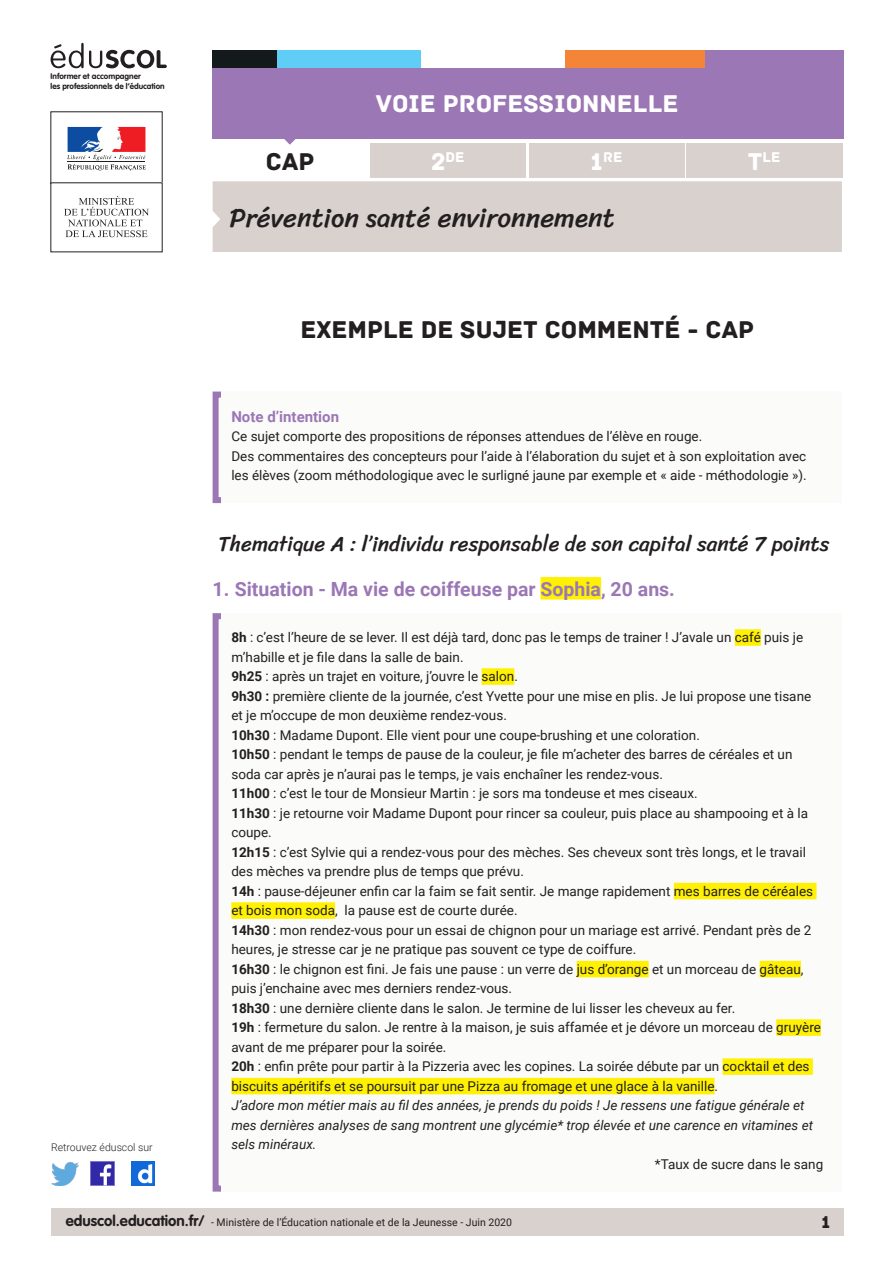
<style>
.page{position:relative;width:893px;height:1263px;background:#fff}
.page>*{position:absolute;margin:0;border:0;box-sizing:border-box;transform-origin:0 0}
.t1{font:27px "Sriracha";color:#231f20}
._01_titre_doc{font:25.5px "Archive";color:#231f20}
.t2{font:25.5px "Archive";color:#fff}
._02_titre_1{font:21px "Sriracha";color:#231f20}
.t3{font:700 19.5px "Roboto";color:#9b77b5}
.t4{font:18px "Archive";color:#231f20}
._08_Titre_encadré{font:700 15px "Roboto";color:#9b77b5}
.t5{font:14.85px "Archive";color:#fff}
._08_txt_encadré{font:13.5px/19.5px "Roboto";color:#231f20}
._08_txt_encadré-2{font:italic 13.5px/19.5px "Roboto";color:#231f20}
.t6{font:10.5px "Roboto";color:#231f20}
.t7{font:300 10.5px "Roboto";color:#231f20}
.t8{font:700 8.1px/9.8px "VAG Rounded Std";color:#231f20}
.s1{font-size:25.5px}
.s2{font-weight:700}
.s3{font-family:"VAG Rounded Std";font-weight:700;font-size:15px}
</style>
<div class="page">
<div style="left:51px;top:1209px;width:792px;height:27px;background:#d8d1ce"></div>
<img style="left:91px;top:1162px;width:23px;height:23px">
<img style="left:51px;top:1163px;width:28px;height:22px">
<img style="left:132px;top:1162px;width:22px;height:23px">
<div style="left:529px;top:143px;width:155px;height:34px;background:#d8d1ce"></div>
<svg style="left:272px;top:138px;width:41px;height:7px"></svg>
<div style="left:213px;top:68px;width:630px;height:70px;background:#9b77b5"></div>
<div style="left:212px;top:181px;width:630px;height:71px;background:#d8d1ce"></div>
<div style="left:277px;top:50px;width:143px;height:18px;background:#5fcdf5"></div>
<div style="left:213px;top:50px;width:64px;height:18px;background:#141a1c"></div>
<div style="left:704px;top:50px;width:139px;height:18px;background:#9b77b5"></div>
<div style="left:565px;top:50px;width:140px;height:18px;background:#f48437"></div>
<svg style="left:67px;top:127px;width:79px;height:44px"></svg>
<hr style="left:67px;top:161px;width:78px;height:1px;background:#231f20">
<svg style="left:64px;top:196px;width:85px;height:41px"></svg>
<svg style="left:51px;top:43px;width:116px;height:25px"></svg>
<div style="left:370px;top:143px;width:155px;height:34px;background:#d8d1ce"></div>
<div style="left:686px;top:143px;width:157px;height:34px;background:#d8d1ce"></div>
<div style="left:540px;top:577px;width:61px;height:22px;background:#fff101"></div>
<div style="left:213px;top:392px;width:629px;height:111px;background:#fbfbfa"></div>
<div style="left:213px;top:613px;width:629px;height:578px;background:#fbfbfa"></div>
<div style="left:735px;top:629px;width:26px;height:17px;background:#fff101"></div>
<div style="left:482px;top:668px;width:32px;height:17px;background:#fff101"></div>
<div style="left:674px;top:883px;width:142px;height:16px;background:#fff101"></div>
<div style="left:231px;top:902px;width:104px;height:17px;background:#fff101"></div>
<div style="left:577px;top:961px;width:72px;height:16px;background:#fff101"></div>
<div style="left:760px;top:961px;width:41px;height:16px;background:#fff101"></div>
<div style="left:776px;top:1019px;width:45px;height:17px;background:#fff101"></div>
<div style="left:723px;top:1058px;width:90px;height:17px;background:#fff101"></div>
<div style="left:231px;top:1078px;width:483px;height:16px;background:#fff101"></div>
<div style="left:213px;top:613px;width:629px;height:578px;border:6px solid #9b77b5"></div>
<p class="t8" style="left:51px;top:71px;width:116px">Informer et accompagner<br>les professionnels de l’éducation</p>
<p class="t7" style="left:51px;top:1140px;width:103px">Retrouvez éduscol sur</p>
<h2 class="_01_titre_doc" style="left:266px;top:147px;width:50px">CAP</h2>
<h2 class="t2" style="left:376px;top:88px;width:304px">VOIE PROFESSIONNELLE</h2>
<p class="t5" style="left:431px;top:148px;width:35px"><span class="s1">2</span>DE</p>
<p class="t5" style="left:591px;top:148px;width:33px"><span class="s1">1</span>RE</p>
<p class="t5" style="left:748px;top:148px;width:34px"><span class="s1">T</span>LE</p>
<h1 class="t1" style="left:229px;top:202px;width:387px">Prévention santé environnement</h1>
<p class="_01_titre_doc" style="left:300px;top:315px;width:455px">EXEMPLE DE SUJET COMMENTÉ - CAP</p>
<p class="_08_Titre_encadré" style="left:231px;top:406px;width:109px">Note d’intention</p>
<p class="_08_txt_encadré" style="left:231px;top:426px;width:472px">Ce sujet comporte des propositions de réponses attendues de l’élève en rouge.</p>
<p class="_08_txt_encadré" style="left:231px;top:445px;width:577px">Des commentaires des concepteurs pour l’aide à l’élaboration du sujet et à son exploitation avec les élèves (zoom méthodologique avec le surligné jaune par exemple et « aide - méthodologie »).</p>
<p class="_02_titre_1" style="left:219px;top:532px;width:612px">Thematique A : l’individu responsable de son capital santé 7 points</p>
<p class="t3" style="left:213px;top:575px;width:464px">1. Situation - Ma vie de coiffeuse par Sophia, 20 ans.</p>
<p class="_08_txt_encadré" style="left:231px;top:627px;width:573px"><span class="s2">8h</span> : c’est l’heure de se lever. Il est déjà tard, donc pas le temps de trainer ! J’avale un café puis je m’habille et je file dans la salle de bain.</p>
<p class="_08_txt_encadré" style="left:231px;top:666px;width:288px"><span class="s2">9h25</span> : après un trajet en voiture, j’ouvre le salon.</p>
<p class="_08_txt_encadré" style="left:231px;top:685px;width:581px"><span class="s2">9h30 :</span> première cliente de la journée, c’est Yvette pour une mise en plis. Je lui propose une tisane et je m’occupe de mon deuxième rendez-vous.</p>
<p class="_08_txt_encadré" style="left:231px;top:724px;width:470px"><span class="s2">10h30</span> : Madame Dupont. Elle vient pour une coupe-brushing et une coloration.</p>
<p class="_08_txt_encadré" style="left:231px;top:744px;width:563px"><span class="s2">10h50</span> : pendant le temps de pause de la couleur, je file m’acheter des barres de céréales et un soda car après je n’aurai pas le temps, je vais enchaîner les rendez-vous.</p>
<p class="_08_txt_encadré" style="left:231px;top:783px;width:468px"><span class="s2">11h00</span> : c’est le tour de Monsieur Martin : je sors ma tondeuse et mes ciseaux.</p>
<p class="_08_txt_encadré" style="left:231px;top:802px;width:578px"><span class="s2">11h30</span> : je retourne voir Madame Dupont pour rincer sa couleur, puis place au shampooing et à la coupe.<br><span class="s2">12h15</span> : c’est Sylvie qui a rendez-vous pour des mèches. Ses cheveux sont très longs, et le travail des mèches va prendre plus de temps que prévu.</p>
<p class="_08_txt_encadré" style="left:231px;top:880px;width:583px"><span class="s2">14h</span> : pause-déjeuner enfin car la faim se fait sentir. Je mange rapidement mes barres de céréales et bois mon soda, la pause est de courte durée.</p>
<p class="_08_txt_encadré" style="left:231px;top:919px;width:582px"><span class="s2">14h30</span> : mon rendez-vous pour un essai de chignon pour un mariage est arrivé. Pendant près de 2 heures, je stresse car je ne pratique pas souvent ce type de coiffure.<br><span class="s2">16h30</span> : le chignon est fini. Je fais une pause : un verre de jus d’orange et un morceau de gâteau, puis j’enchaine avec mes derniers rendez-vous.</p>
<p class="_08_txt_encadré" style="left:231px;top:997px;width:505px"><span class="s2">18h30</span> : une dernière cliente dans le salon. Je termine de lui lisser les cheveux au fer.</p>
<p class="_08_txt_encadré" style="left:231px;top:1017px;width:591px"><span class="s2">19h</span> : fermeture du salon. Je rentre à la maison, je suis affamée et je dévore un morceau de gruyère avant de me préparer pour la soirée.</p>
<p class="_08_txt_encadré" style="left:231px;top:1056px;width:580px"><span class="s2">20h</span> : enfin prête pour partir à la Pizzeria avec les copines. La soirée débute par un cocktail et des biscuits apéritifs et se poursuit par une Pizza au fromage et une glace à la vanille.</p>
<p class="_08_txt_encadré-2" style="left:231px;top:1095px;width:583px">J’adore mon métier mais au fil des années, je prends du poids ! Je ressens une fatigue générale et mes dernières analyses de sang montrent une glycémie* trop élevée et une carence en vitamines et sels minéraux.</p>
<p class="_08_txt_encadré" style="left:655px;top:1153px;width:170px">*Taux de sucre dans le sang</p>
<p class="t6" style="left:66px;top:1215px;width:448px"><span class="s3">eduscol.education.fr/</span> - Ministère de l’Éducation nationale et de la Jeunesse - Juin 2020</p>
<h3 class="t4" style="left:821px;top:1211px;width:10px">1</h3>
</div>
